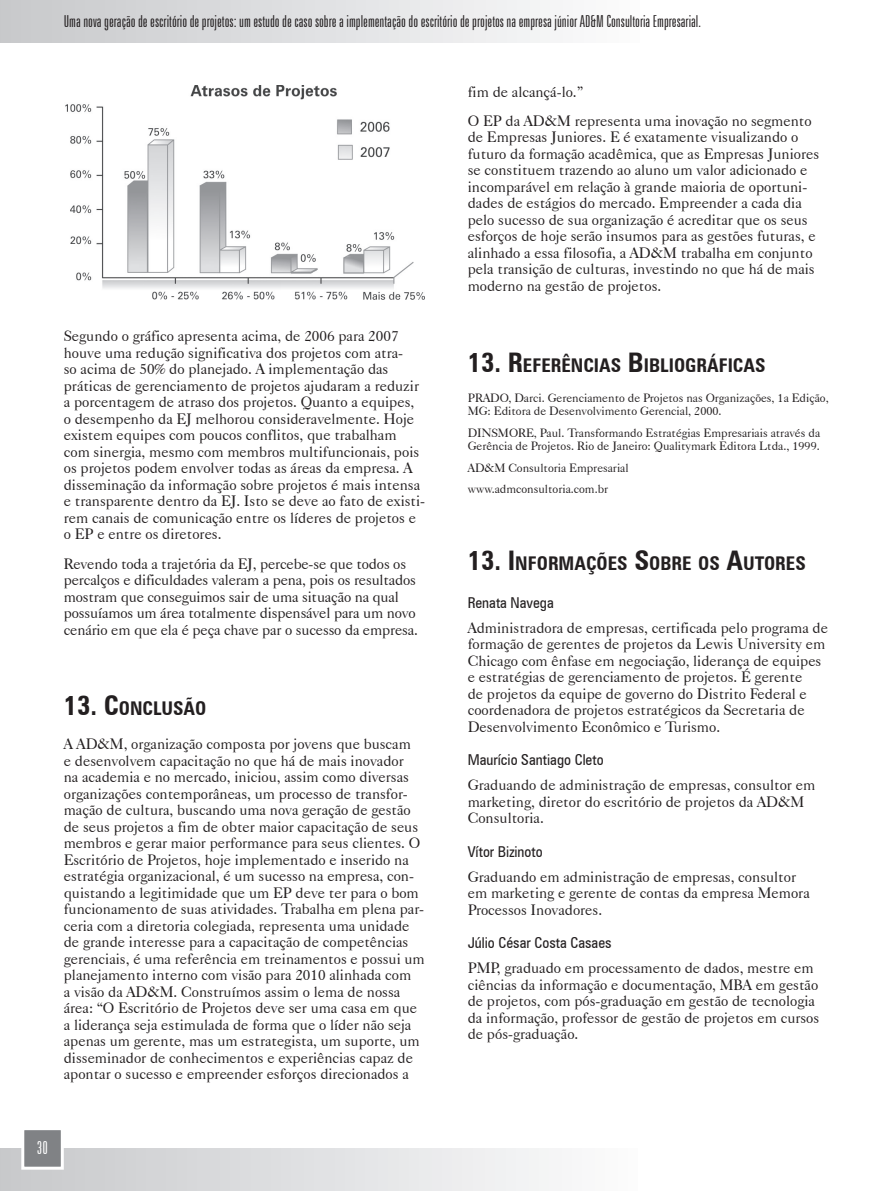
<style>
.page{position:relative;width:893px;height:1191px;background:#fff}
.page>*{position:absolute;margin:0;border:0;box-sizing:border-box;transform-origin:0 0}
.t1{font:700 condensed 18.9px "Zurich BT";color:#231f20}
.t2{font:300 extra-condensed 18px "Zurich BT";color:#fff}
.t3{font:300 extra-condensed 16.5px "Zurich BT";color:#231f20}
.t4{font:15px/16.5px "Caslon 540 BT";color:#231f20}
.t5{font:condensed 15px "Zurich BT";color:#231f20}
.t6{font:12px/13.2px "Caslon 540 BT";color:#231f20}
.s1{font-size:27px}
</style>
<div class="page">
<div style="left:0;top:0;width:639px;height:43px;background:linear-gradient(to right,#c7c8cb,#fcfcfc)"></div>
<div style="left:0;top:1148px;width:638px;height:43px;background:linear-gradient(to right,#c7c8cb,#fbfcfc)"></div>
<div style="left:23px;top:1128px;width:39px;height:40px;background:#808285"></div>
<div style="left:21px;top:1127px;width:43px;height:42px;border:3px solid #fff"></div>
<img style="left:65px;top:85px;width:359px;height:214px">
<p class="t3" style="left:64px;top:13px;width:639px">Uma nova geração de escritório de projetos: um estudo de caso sobre a implementação do escritório de projetos na empresa júnior AD&amp;M Consultoria Empresarial.</p>
<p class="t4" style="left:64px;top:328px;width:363px">Segundo o gráfico apresenta acima, de 2006 para 2007 houve uma redução significativa dos projetos com atra-<br>so acima de 50% do planejado. A implementação das práticas de gerenciamento de projetos ajudaram a reduzir a porcentagem de atraso dos projetos. Quanto a equipes, o desempenho da EJ melhorou consideravelmente. Hoje existem equipes com poucos conflitos, que trabalham com sinergia, mesmo com membros multifuncionais, pois os projetos podem envolver todas as áreas da empresa. A disseminação da informação sobre projetos é mais intensa e transparente dentro da EJ. Isto se deve ao fato de existi&shy;rem canais de comunicação entre os líderes de projetos e o EP e entre os diretores.</p>
<p class="t4" style="left:64px;top:555px;width:356px">Revendo toda a trajetória da EJ, percebe-se que todos os percalços e dificuldades valeram a pena, pois os resultados mostram que conseguimos sair de uma situação na qual possuíamos um área totalmente dispensável para um novo cenário em que ela é peça chave par o sucesso da empresa.</p>
<p class="t1" style="left:64px;top:697px;width:144px"><span class="s1">13. C</span>ONCLUSÃO</p>
<p class="t4" style="left:64px;top:735px;width:363px">A AD&amp;M, organização composta por jovens que buscam<br>e desenvolvem capacitação no que há de mais inovador<br>na academia e no mercado, iniciou, assim como diversas organizações contemporâneas, um processo de transfor&shy;mação de cultura, buscando uma nova geração de gestão de seus projetos a fim de obter maior capacitação de seus membros e gerar maior performance para seus clientes. O Escritório de Projetos, hoje implementado e inserido na estratégia organizacional, é um sucesso na empresa, con&shy;quistando a legitimidade que um EP deve ter para o bom funcionamento de suas atividades. Trabalha em plena par&shy;ceria com a diretoria colegiada, representa uma unidade de grande interesse para a capacitação de competências gerenciais, é uma referência em treinamentos e possui um planejamento interno com visão para 2010 alinhada com<br>a visão da AD&amp;M. Construímos assim o lema de nossa área: “O Escritório de Projetos deve ser uma casa em que a liderança seja estimulada de forma que o líder não seja apenas um gerente, mas um estrategista, um suporte, um disseminador de conhecimentos e experiências capaz de apontar o sucesso e empreender esforços direcionados a</p>
<p class="t4" style="left:468px;top:76px;width:345px;line-height:29.2px">fim de alcançá-lo.”<br>O EP da AD&amp;M representa uma inovação no segmento</p>
<p class="t4" style="left:468px;top:129px;width:353px">de Empresas Juniores. E é exatamente visualizando o futuro da formação acadêmica, que as Empresas Juniores se constituem trazendo ao aluno um valor adicionado e incomparável em relação à grande maioria de oportuni&shy;dades de estágios do mercado. Empreender a cada dia pelo sucesso de sua organização é acreditar que os seus esforços de hoje serão insumos para as gestões futuras, e alinhado a essa filosofia, a AD&amp;M trabalha em conjunto pela transição de culturas, investindo no que há de mais moderno na gestão de projetos.</p>
<p class="t1" style="left:468px;top:353px;width:299px"><span class="s1">13. R</span>EFERÊNCIAS <span class="s1">B</span>IBLIOGRÁFICAS</p>
<p class="t6" style="left:468px;top:391px;width:362px">PRADO, Darci. Gerenciamento de Projetos nas Organizações, 1a Edição,<br>MG: Editora de Desenvolvimento Gerencial, 2000.</p>
<p class="t6" style="left:468px;top:426px;width:354px">DINSMORE, Paul. Transformando Estratégias Empresariais através da<br>Gerência de Projetos. Rio de Janeiro: Qualitymark Editora Ltda., 1999.</p>
<p class="t6" style="left:468px;top:456px;width:162px;line-height:21.8px">AD&amp;M Consultoria Empresarial www.admconsultoria.com.br</p>
<p class="t1" style="left:468px;top:551px;width:340px"><span class="s1">13. I</span>NFORMAÇÕES <span class="s1">S</span>OBRE OS <span class="s1">A</span>UTORES</p>
<p class="t5" style="left:468px;top:593px;width:88px">Renata Navega</p>
<p class="t4" style="left:468px;top:619px;width:362px">Administradora de empresas, certificada pelo programa de formação de gerentes de projetos da Lewis University em Chicago com ênfase em negociação, liderança de equipes e estratégias de gerenciamento de projetos. É gerente<br>de projetos da equipe de governo do Distrito Federal e coordenadora de projetos estratégicos da Secretaria de Desenvolvimento Econômico e Turismo.</p>
<p class="t5" style="left:468px;top:750px;width:137px">Maurício Santiago Cleto</p>
<p class="t4" style="left:468px;top:776px;width:349px">Graduando de administração de empresas, consultor em marketing, diretor do escritório de projetos da AD&amp;M<br>Consultoria.</p>
<p class="t5" style="left:468px;top:842px;width:76px">Vítor Bizinoto</p>
<p class="t4" style="left:468px;top:868px;width:344px">Graduando em administração de empresas, consultor em marketing e gerente de contas da empresa Memora<br>Processos Inovadores.</p>
<p class="t5" style="left:468px;top:933px;width:145px">Júlio César Costa Casaes</p>
<p class="t4" style="left:468px;top:959px;width:353px">PMP, graduado em processamento de dados, mestre em ciências da informação e documentação, MBA em gestão de projetos, com pós-graduação em gestão de tecnologia da informação, professor de gestão de projetos em cursos de pós-graduação.</p>
<p class="t2" style="left:37px;top:1138px;width:13px">30</p>
</div>
